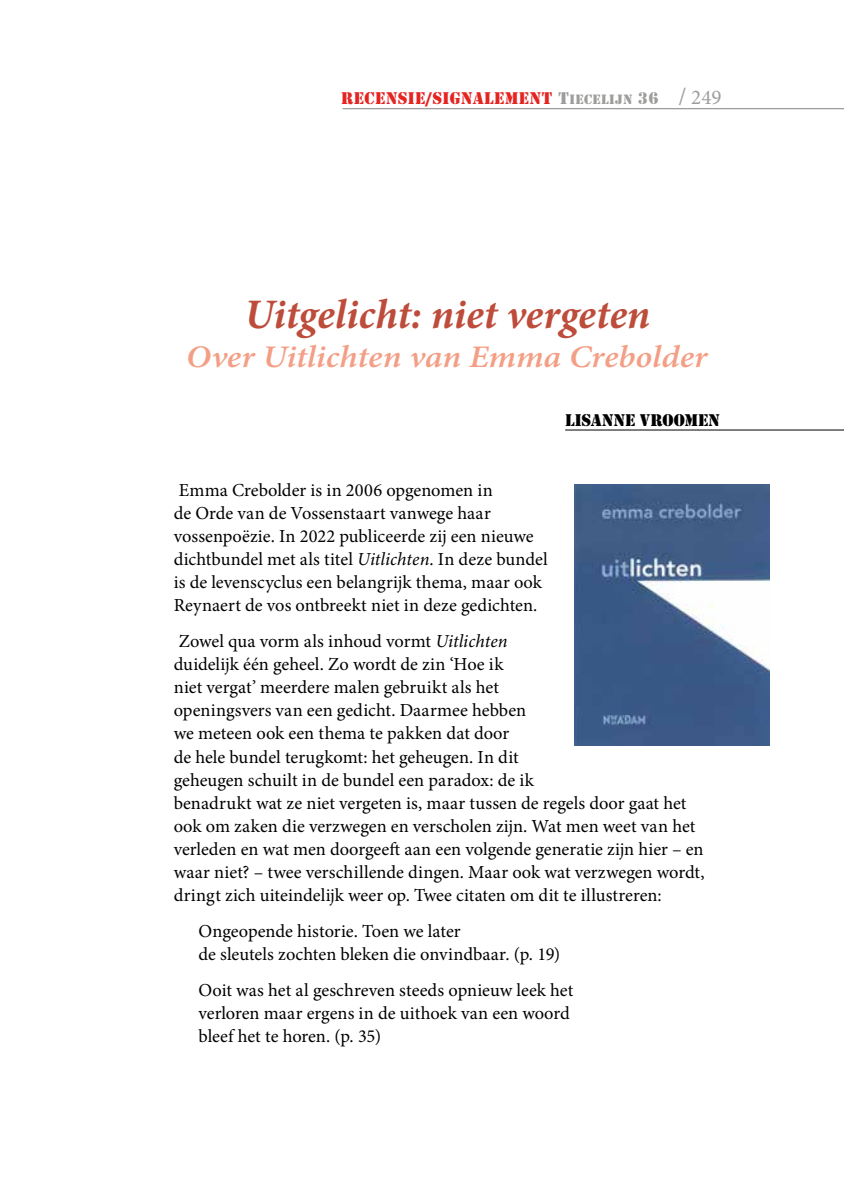
<style>
.page{position:relative;width:844px;height:1191px;background:#fff}
.page>*{position:absolute;margin:0;border:0;box-sizing:border-box;transform-origin:0 0}
.t1{font:italic 700 42px "Minion Pro";letter-spacing:-.005em;color:#bd4c3b}
.t2{font:italic 600 31.5px "Minion Pro";letter-spacing:-.005em;color:#f49f85;scale:1.1 1}
.t3{font:21px "Minion Pro";color:#9d9d9c}
.t4{font:18.38px/23.1px "Minion Pro";color:#000}
.t5{font:17.5px "Stencil";color:#e52421}
.t6{font:17.5px "Stencil";letter-spacing:-.005em;color:#000}
.t7{font:14px "Stencil";color:#9d9d9c}
.s1{font-size:17.5px}
.s2{font-family:"Stencil";font-size:17.5px}
.s3{font-size:24.5px}
.s4{font-style:italic}
</style>
<div class="page">
<hr style="left:565px;top:429px;width:278px;height:1px;background:#000">
<hr style="left:342px;top:108px;width:501px;height:1px;background:#000">
<img style="left:574px;top:484px;width:195px;height:261px">
<p class="t5" style="left:341px;top:88px;width:24px">RECENSIE</p>
<p class="t5" style="left:426px;top:88px;width:47px">/SIGNALE</p>
<p class="t5" style="left:504px;top:88px;width:26px">MENT</p>
<p class="t7" style="left:558px;top:91px;width:20px"><span class="s1">T</span>IECELIJN</p>
<p class="t3" style="left:637px;top:83px;width:85px"><span class="s2">36</span> <span class="s3">/</span> 249</p>
<h1 class="t1" style="left:244px;top:285px;width:407px">Uitgelicht: niet vergeten</h1>
<h2 class="t2" style="left:186px;top:337px;width:475px">Over Uitlichten van Emma Crebolder</h2>
<p class="t6" style="left:565px;top:410px;width:98px">LISANNE VROOM</p>
<p class="t6" style="left:697px;top:410px;width:23px">EN</p>
<p class="t4" style="left:174px;top:478px;width:375px">Emma Crebolder is in 2006 opgenomen in<br>de Orde van de Vossenstaart vanwege haar vossenpoëzie. In 2022 publiceerde zij een nieuwe dichtbundel met als titel <span class="s4">Uitlichten</span>. In deze bundel is de levenscyclus een belangrijk thema, maar ook Reynaert de vos ontbreekt niet in deze gedichten.</p>
<p class="t4" style="left:174px;top:629px;width:532px">Zowel qua vorm als inhoud vormt <span class="s4">Uitlichten<br></span>duidelijk één geheel. Zo wordt de zin ‘Hoe ik<br>niet vergat’ meerdere malen gebruikt als het<br>openingsvers van een gedicht. Daarmee hebben<br>we meteen ook een thema te pakken dat door<br>de hele bundel terugkomt: het geheugen. In dit<br>geheugen schuilt in de bundel een paradox: de ik<br>benadrukt wat ze niet vergeten is, maar tussen de regels door gaat het ook om zaken die verzwegen en verscholen zijn. Wat men weet van het verleden en wat men doorgeeft aan een volgende generatie zijn hier – en waar niet? – twee verschillende dingen. Maar ook wat verzwegen wordt, dringt zich uiteindelijk weer op. Twee citaten om dit te illustreren:</p>
<p class="t4" style="left:198px;top:919px;width:363px">Ongeopende historie. Toen we later<br>de sleutels zochten bleken die onvindbaar. (p. 19)</p>
<p class="t4" style="left:198px;top:978px;width:376px">Ooit was het al geschreven steeds opnieuw leek het verloren maar ergens in de uithoek van een woord bleef het te horen. (p. 35)</p>
</div>
